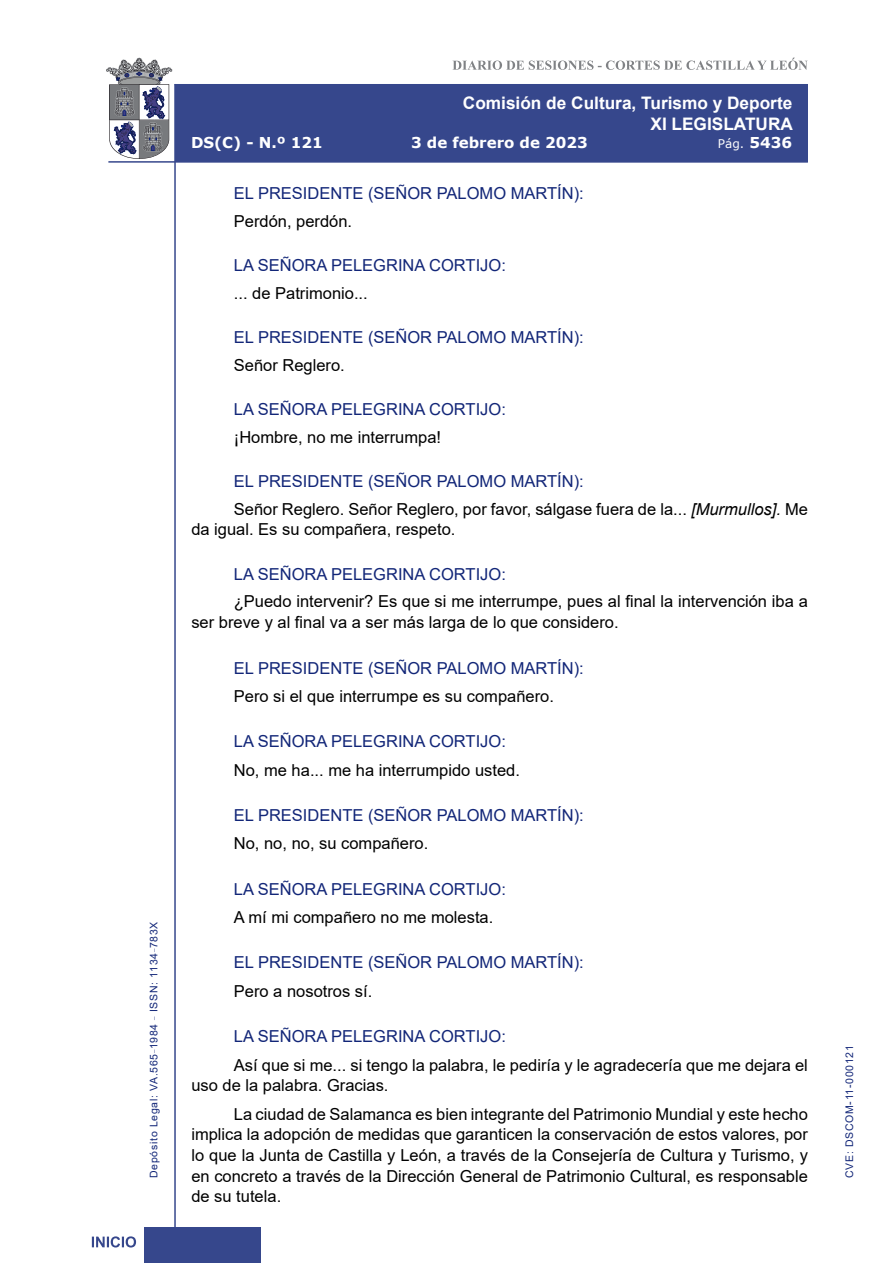
<style>
.page{position:relative;width:893px;height:1263px;background:#fff}
.page>*{position:absolute;margin:0;border:0;box-sizing:border-box;transform-origin:0 0}
.t1{font:700 17.25px/20.7px "Arial";color:#fff;text-align:right}
.t2{font:16.5px/20.7px "Arial";color:#000}
.Orador{font:16.5px "Arial";color:#122678}
.t3{font:700 15px "Verdana";color:#fff}
.t4{font:12px "Verdana";color:#fff}
.t5{font:10.5px "Arial";letter-spacing:.065em;color:#122678}
.s1{font-weight:700;font-size:15px}
.s2{font-style:italic}
</style>
<div class="page">
<svg style="left:452px;top:58px;width:356px;height:12px"></svg>
<hr style="left:174px;top:84px;width:2px;height:1179px;background:#36478c">
<div style="left:144px;top:1227px;width:117px;height:36px;background:#36478c"></div>
<div style="left:175px;top:84px;width:633px;height:78px;background:#36478c"></div>
<hr style="left:108px;top:161px;width:700px;height:2px;background:#36478c">
<svg style="left:92px;top:1236px;width:44px;height:11px"></svg>
<svg style="left:106px;top:58px;width:66px;height:101px"></svg>
<p class="t5" style="left:146px;top:1178px;width:258px;rotate:-90deg">Depósito Legal: VA.565<sup>_</sup>1984 <sup>_</sup> ISSN: 1134<sup>_</sup>783X</p>
<p class="t1" style="left:463px;top:93px;width:332px">Comisión de Cultura, Turismo y Deporte<br>XI LEGISLATURA</p>
<p class="t3" style="left:191px;top:132px;width:133px">DS(C) - N.º 121</p>
<p class="t3" style="left:411px;top:132px;width:178px">3 de febrero de 2023</p>
<p class="t4" style="left:718px;top:135px;width:76px">Pág. <span class="s1">5436</span></p>
<p class="Orador" style="left:234px;top:182px;width:351px">EL PRESIDENTE (SEÑOR PALOMO MARTÍN):</p>
<p class="t2" style="left:234px;top:210px;width:120px">Perdón, perdón.</p>
<p class="Orador" style="left:234px;top:254px;width:274px">LA SEÑORA PELEGRINA CORTIJO:</p>
<p class="t2" style="left:234px;top:282px;width:135px">... de Patrimonio...</p>
<p class="Orador" style="left:234px;top:326px;width:351px">EL PRESIDENTE (SEÑOR PALOMO MARTÍN):</p>
<p class="t2" style="left:234px;top:354px;width:112px">Señor Reglero.</p>
<p class="Orador" style="left:234px;top:398px;width:274px">LA SEÑORA PELEGRINA CORTIJO:</p>
<p class="t2" style="left:234px;top:426px;width:209px">¡Hombre, no me interrumpa!</p>
<p class="Orador" style="left:234px;top:470px;width:351px">EL PRESIDENTE (SEÑOR PALOMO MARTÍN):</p>
<p class="t2" style="left:191px;top:498px;width:618px;text-indent:43px">Señor Reglero. Señor Reglero, por favor, sálgase fuera de la... <span class="s2">[Murmullos].</span> Me da igual. Es su compañera, respeto.</p>
<p class="Orador" style="left:234px;top:563px;width:274px">LA SEÑORA PELEGRINA CORTIJO:</p>
<p class="t2" style="left:191px;top:591px;width:618px;text-indent:43px">¿Puedo intervenir? Es que si me interrumpe, pues al final la intervención iba a ser breve y al final va a ser más larga de lo que considero.</p>
<p class="Orador" style="left:234px;top:656px;width:351px">EL PRESIDENTE (SEÑOR PALOMO MARTÍN):</p>
<p class="t2" style="left:234px;top:686px;width:322px">Pero si el que interrumpe es su compañero.</p>
<p class="Orador" style="left:234px;top:730px;width:274px">LA SEÑORA PELEGRINA CORTIJO:</p>
<p class="t2" style="left:234px;top:759px;width:288px">No, me ha... me ha interrumpido usted.</p>
<p class="Orador" style="left:234px;top:804px;width:351px">EL PRESIDENTE (SEÑOR PALOMO MARTÍN):</p>
<p class="t2" style="left:234px;top:833px;width:196px">No, no, no, su compañero.</p>
<p class="Orador" style="left:234px;top:877px;width:274px">LA SEÑORA PELEGRINA CORTIJO:</p>
<p class="t2" style="left:234px;top:907px;width:261px">A mí mi compañero no me molesta.</p>
<p class="Orador" style="left:234px;top:951px;width:351px">EL PRESIDENTE (SEÑOR PALOMO MARTÍN):</p>
<p class="t2" style="left:234px;top:980px;width:140px">Pero a nosotros sí.</p>
<p class="Orador" style="left:234px;top:1025px;width:274px">LA SEÑORA PELEGRINA CORTIJO:</p>
<p class="t2" style="left:191px;top:1054px;width:618px;text-indent:43px">Así que si me... si tengo la palabra, le pediría y le agradecería que me dejara el uso de la palabra. Gracias.</p>
<p class="t2" style="left:191px;top:1103px;width:618px;text-align:justify;text-indent:43px">La ciudad de Salamanca es bien integrante del Patrimonio Mundial y este hecho implica la adopción de medidas que garanticen la conservación de estos valores, por lo que la Junta de Castilla y León, a través de la Consejería de Cultura y Turismo, y en concreto a través de la Dirección General de Patrimonio Cultural, es responsable de su tutela.</p>
<p class="t5" style="left:842px;top:1178px;width:134px;rotate:-90deg">CVE: DSCOM-11-000121</p>
</div>
